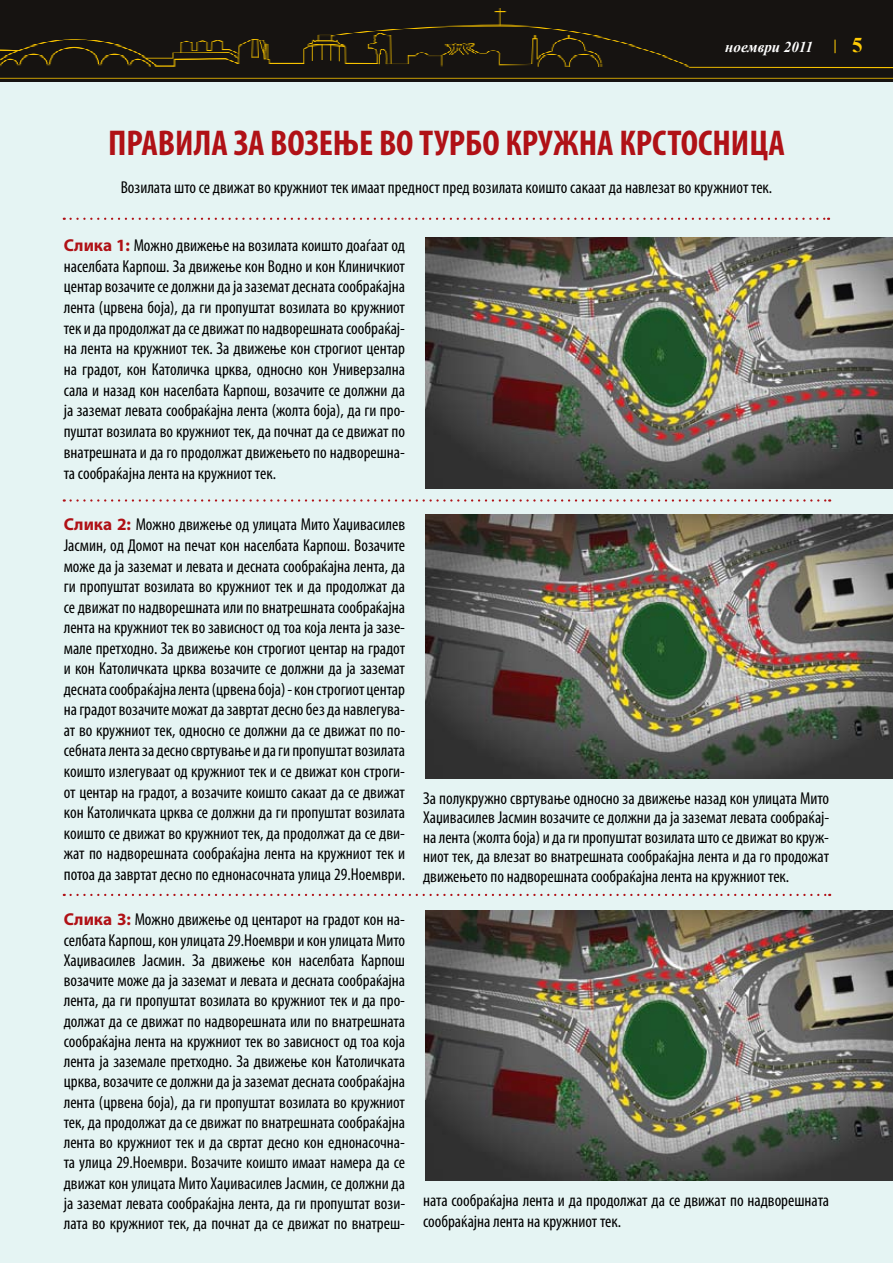
<style>
.page{position:relative;width:893px;height:1263px;background:#fff}
.page>*{position:absolute;margin:0;border:0;box-sizing:border-box;transform-origin:0 0}
.t1{font:700 condensed 36px "Myriad Pro";color:#b01116}
.t2{font:condensed 17.25px/20.5px "Myriad Pro";color:#000;text-align:justify}
.t3{font:italic 700 15px "Times New Roman";color:#fff}
.t4{font:500 13.5px "Avant Garde IT Cby BT";color:#ffcb05}
.s1{font-family:"Times New Roman";font-weight:700;font-size:21px}
.s2{font-weight:700;font-stretch:normal;color:#b01116}
</style>
<div class="page">
<img style="left:0;top:0;width:893px;height:82px">
<div style="left:0;top:82px;width:893px;height:1181px;background:#e5f4f3"></div>
<div style="left:0;top:0;width:844px;height:73px;background:#000;opacity:.75"></div>
<img style="left:425px;top:238px;width:468px;height:250px">
<img style="left:425px;top:514px;width:468px;height:264px">
<img style="left:425px;top:910px;width:468px;height:270px">
<svg style="left:71px;top:499px;width:759px;height:3px"></svg>
<svg style="left:71px;top:894px;width:759px;height:2px"></svg>
<svg style="left:71px;top:218px;width:758px;height:2px"></svg>
<p class="t3" style="left:725px;top:37px;width:89px">ноември 2011</p>
<p class="t4" style="left:832px;top:37px;width:32px">| <span class="s1">5</span></p>
<h1 class="t1" style="left:108px;top:120px;width:678px">ПРАВИЛА ЗА ВОЗЕЊЕ ВО ТУРБО КРУЖНА КРСТОСНИЦА</h1>
<p class="t2" style="left:121px;top:177px;width:653px">Возилата што се движат во кружниот тек имаат предност пред возилата коишто сакаат да навлезат во кружниот тек.</p>
<p class="t2" style="left:64px;top:235px;width:343px"><span class="s2">Слика 1:</span> Можно движење на возилата коишто доаѓаат од населбата Карпош. За движење кон Водно и кон Клиничкиот центар возачите се должни да ја заземат десната сообраќајна лента (црвена боја), да ги пропуштат возилата во кружниот тек и да продолжат да се движат по надворешната сообраќај&shy;на лента на кружниот тек. За движење кон строгиот центар на градот, кон Католичка црква, односно кон Универзална сала и назад кон населбата Карпош, возачите се должни да ја заземат левата сообраќајна лента (жолта боја), да ги про&shy;пуштат возилата во кружниот тек, да почнат да се движат по внатрешната и да го продолжат движењето по надворешна&shy;та сообраќајна лента на кружниот тек.</p>
<p class="t2" style="left:64px;top:514px;width:343px"><span class="s2">Слика 2:</span> Можно движење од улицата Мито Хаџивасилев Јасмин, од Домот на печат кон населбата Карпош. Возачите може да ја заземат и левата и десната сообраќајна лента, да ги пропуштат возилата во кружниот тек и да продолжат да се движат по надворешната или по внатрешната сообраќајна лента на кружниот тек во зависност од тоа која лента ја зазе&shy;мале претходно. За движење кон строгиот центар на градот и кон Католичката црква возачите се должни да ја заземат десната сообраќајна лента (црвена боја) - кон строгиот центар на градот возачите можат да завртат десно без да навлегува&shy;ат во кружниот тек, односно се должни да се движат по по&shy;себната лента за десно свртување и да ги пропуштат возилата коишто излегуваат од кружниот тек и се движат кон строги&shy;от центар на градот, а возачите коишто сакаат да се движат кон Католичката црква се должни да ги пропуштат возилата коишто се движат во кружниот тек, да продолжат да се дви&shy;жат по надворешната сообраќајна лента на кружниот тек и потоа да завртат десно по еднонасочната улица 29.Ноември.</p>
<p class="t2" style="left:64px;top:909px;width:343px"><span class="s2">Слика 3:</span> Можно движење од центарот на градот кон на&shy;селбата Карпош, кон улицата 29.Ноември и кон улицата Мито Хаџивасилев Јасмин. За движење кон населбата Карпош возачите може да ја заземат и левата и десната сообраќајна лента, да ги пропуштат возилата во кружниот тек и да про&shy;должат да се движат по надворешната или по внатрешната сообраќајна лента на кружниот тек во зависност од тоа која лента ја заземале претходно. За движење кон Католичката црква, возачите се должни да ја заземат десната сообраќајна лента (црвена боја), да ги пропуштат возилата во кружниот тек, да продолжат да се движат по внатрешната сообраќајна лента во кружниот тек и да свртат десно кон еднонасочна&shy;та улица 29.Ноември. Возачите коишто имаат намера да се движат кон улицата Мито Хаџивасилев Јасмин, се должни да ја заземат левата сообраќајна лента, да ги пропуштат вози&shy;лата во кружниот тек, да почнат да се движат по внатреш-</p>
<p class="t2" style="left:423px;top:788px;width:408px;line-height:19.5px">За полукружно свртување односно за движење назад кон улицата Мито Хаџивасилев Јасмин возачите се должни да ја заземат левата сообраќај&shy;на лента (жолта боја) и да ги пропуштат возилата што се движат во круж&shy;ниот тек, да влезат во внатрешната сообраќајна лента и да го продожат движењето по надворешната сообраќајна лента на кружниот тек.</p>
<p class="t2" style="left:423px;top:1190px;width:408px;line-height:20.1px">ната сообраќајна лента и да продолжат да се движат по надворешната сообраќајна лента на кружниот тек.</p>
</div>
